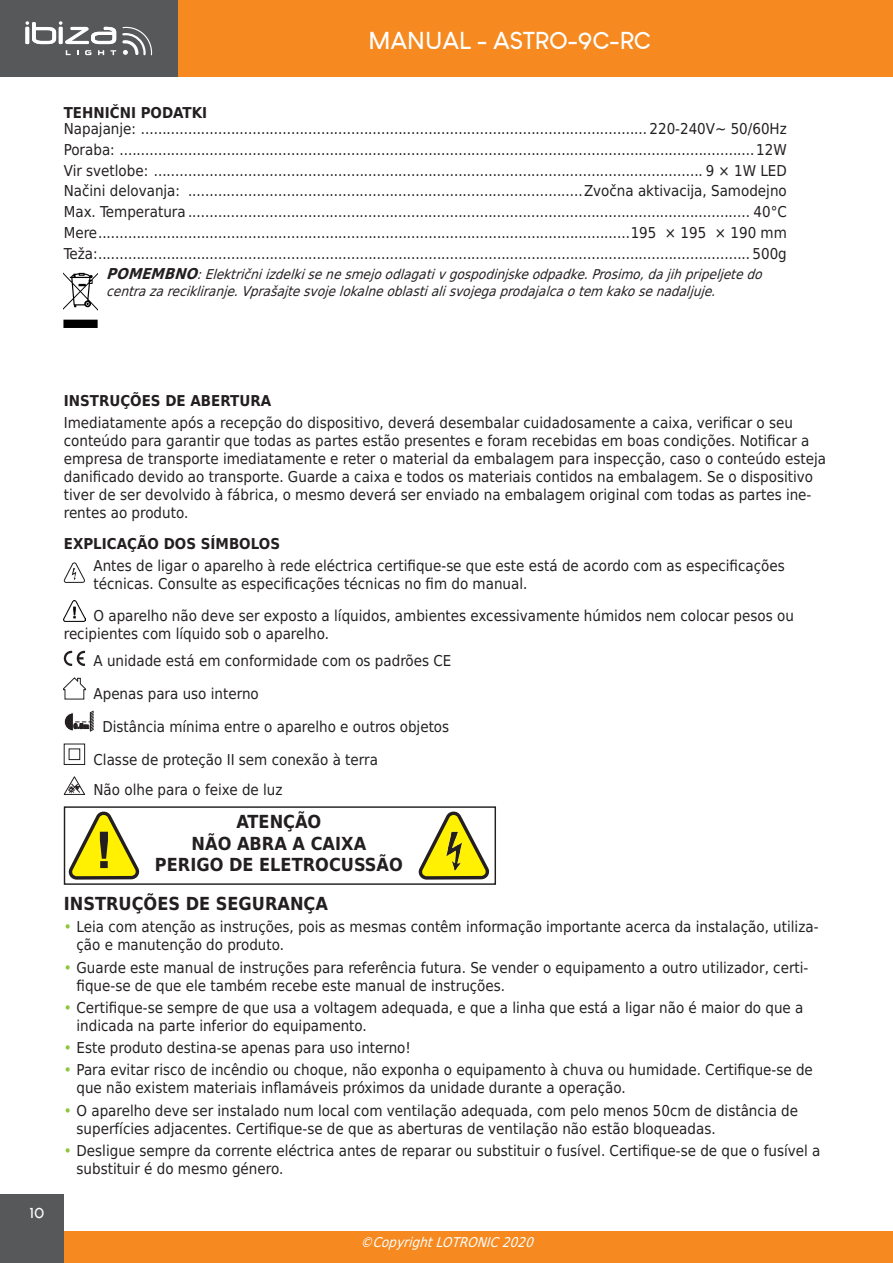
<style>
.page{position:relative;width:893px;height:1263px;background:#fff}
.page>*{position:absolute;margin:0;border:0;box-sizing:border-box;transform-origin:0 0}
.t1{font:700 24px "Louis George Cafe";color:#fff}
.t2{font:700 18px/21.6px "DejaVu Sans Condensed";color:#231f20;text-align:center}
.t3{font:15px/18px "DejaVu Sans Condensed";color:#231f20}
.t4{font:700 15px "DejaVu Sans Condensed";color:#231f20}
.t5{font:700 15px "Louis George Cafe";color:#fff}
.t6{font:italic 13.5px/16.2px "DejaVu Sans Condensed";color:#231f20}
.t7{font:italic 13.5px "DejaVu Sans Condensed";color:#fff}
.s1{font-weight:700;font-size:15px}
.s2{color:#8bc63e}
</style>
<div class="page">
<div style="left:0;top:0;width:893px;height:77px;background:#f6891f"></div>
<div style="left:0;top:1231px;width:893px;height:32px;background:#f6891f"></div>
<div style="left:0;top:0;width:178px;height:77px;background:#57585a"></div>
<svg style="left:122px;top:27px;width:30px;height:28px"></svg>
<svg style="left:25px;top:21px;width:91px;height:23px"></svg>
<svg style="left:66px;top:50px;width:5px;height:5px"></svg>
<svg style="left:85px;top:50px;width:6px;height:5px"></svg>
<svg style="left:98px;top:50px;width:6px;height:5px"></svg>
<svg style="left:110px;top:50px;width:6px;height:5px"></svg>
<div style="left:0;top:1195px;width:64px;height:68px;background:#57585a"></div>
<svg style="left:64px;top:272px;width:34px;height:56px"></svg>
<svg style="left:64px;top:562px;width:21px;height:21px"></svg>
<img style="left:64px;top:601px;width:21px;height:20px">
<svg style="left:64px;top:651px;width:21px;height:15px"></svg>
<svg style="left:64px;top:677px;width:21px;height:22px"></svg>
<svg style="left:64px;top:711px;width:30px;height:20px"></svg>
<div style="left:64px;top:744px;width:21px;height:21px;border:1px solid #231f20"></div>
<div style="left:69px;top:748px;width:11px;height:12px;border:1px solid #231f20"></div>
<svg style="left:64px;top:776px;width:21px;height:19px"></svg>
<svg style="left:69px;top:811px;width:70px;height:69px"></svg>
<svg style="left:419px;top:811px;width:70px;height:69px"></svg>
<img style="left:432px;top:830px;width:44px;height:43px">
<div style="left:64px;top:806px;width:432px;height:79px;border:1px solid #231f20"></div>
<h1 class="t1" style="left:368px;top:26px;width:284px">MANUAL - ASTRO-9C-RC</h1>
<p class="t4" style="left:64px;top:100px;width:145px">TEHNIČNI PODATKI</p>
<p class="t3" style="left:64px;top:118px;width:725px;line-height:20.7px;text-align:justify">Napajanje: ...................................................................................................................... 220-240V~ 50/60Hz Poraba: ....................................................................................................................................................12W Vir svetlobe: ................................................................................................................................ 9 × 1W LED Načini delovanja: ............................................................................................Zvočna aktivacija, Samodejno Max. Temperatura ................................................................................................................................... 40°C Mere............................................................................................................................195 × 195 × 190 mm Teža:........................................................................................................................................................ 500g</p>
<p class="t6" style="left:106px;top:266px;width:663px"><span class="s1">POMEMBNO</span>:Električniizdelkisenesmejoodlagativgospodinjskeodpadke.Prosimo,dajihpripeljetedo centrazarecikliranje.Vprašajtesvojelokalneoblastialisvojegaprodajalcaotem kakosenadaljuje.</p>
<p class="t5" style="left:29px;top:1203px;width:17px">10</p>
<p class="t4" style="left:64px;top:388px;width:209px">INSTRUÇÕES DE ABERTURA</p>
<p class="t3" style="left:64px;top:414px;width:764px">Imediatamente após a recepção do dispositivo, deverá desembalar cuidadosamente a caixa, verificar o seu conteúdo para garantir que todas as partes estão presentes e foram recebidas em boas condições. Notificar a empresa de transporte imediatamente e reter o material da embalagem para inspecção, caso o conteúdo esteja danificado devido ao transporte. Guarde a caixa e todos os materiais contidos na embalagem. Se o dispositivo tiver de ser devolvido à fábrica, o mesmo deverá ser enviado na embalagem original com todas as partes ine&shy;rentes ao produto.</p>
<p class="t4" style="left:64px;top:531px;width:218px">EXPLICAÇÃO DOS SÍMBOLOS</p>
<p class="t3" style="left:94px;top:557px;width:693px">Antes de ligar o aparelho à rede eléctrica certifique-se que este está de acordo com as especificações técnicas. Consulte as especificações técnicas no fim do manual.</p>
<p class="t3" style="left:64px;top:607px;width:732px;text-indent:30px">O aparelho não deve ser exposto a líquidos, ambientes excessivamente húmidos nem colocar pesos ou recipientes com líquido sob o aparelho.</p>
<p class="t3" style="left:94px;top:651px;width:359px">A unidade está em conformidade com os padrões CE</p>
<p class="t3" style="left:94px;top:685px;width:167px">Apenas para uso interno</p>
<p class="t3" style="left:74px;top:717px;width:377px"><sup>0.5m</sup> Distância mínima entre o aparelho e outros objetos</p>
<p class="t3" style="left:94px;top:750px;width:286px">Classe de proteção II sem conexão à terra</p>
<p class="t3" style="left:94px;top:780px;width:190px">Não olhe para o feixe de luz</p>
<p class="t2" style="left:155px;top:810px;width:249px">ATENÇÃO<br>NÃO ABRA A CAIXA<br>PERIGO DE ELETROCUSSÃO</p>
<p class="t2" style="left:64px;top:892px;width:266px">INSTRUÇÕES DE SEGURANÇA</p>
<p class="t3" style="left:77px;top:918px;width:743px;text-indent:-13px"><span class="s2">•</span> Leia com atenção as instruções, pois as mesmas contêm informação importante acerca da instalação, utiliza&shy;ção e manutenção do produto.</p>
<p class="t3" style="left:77px;top:958px;width:733px;text-indent:-13px"><span class="s2">•</span> Guarde este manual de instruções para referência futura. Se vender o equipamento a outro utilizador, certi&shy;fique-se de que ele também recebe este manual de instruções.</p>
<p class="t3" style="left:77px;top:998px;width:728px;text-indent:-13px"><span class="s2">•</span> Certifique-se sempre de que usa a voltagem adequada, e que a linha que está a ligar não é maior do que a indicada na parte inferior do equipamento.</p>
<p class="t3" style="left:64px;top:1038px;width:349px"><span class="s2">•</span> Este produto destina-se apenas para uso interno!</p>
<p class="t3" style="left:77px;top:1061px;width:738px;text-indent:-13px"><span class="s2">•</span> Para evitar risco de incêndio ou choque, não exponha o equipamento à chuva ou humidade. Certifique-se de que não existem materiais inflamáveis próximos da unidade durante a operação.</p>
<p class="t3" style="left:77px;top:1101px;width:723px;text-indent:-13px"><span class="s2">•</span> O aparelho deve ser instalado num local com ventilação adequada, com pelo menos 50cm de distância de superfícies adjacentes. Certifique-se de que as aberturas de ventilação não estão bloqueadas.</p>
<p class="t3" style="left:77px;top:1141px;width:745px;text-indent:-13px"><span class="s2">•</span> Desligue sempre da corrente eléctrica antes de reparar ou substituir o fusível. Certifique-se de que o fusível a substituir é do mesmo género.</p>
<p class="t7" style="left:360px;top:1231px;width:180px">©CopyrightLOTRONIC2020</p>
</div>
